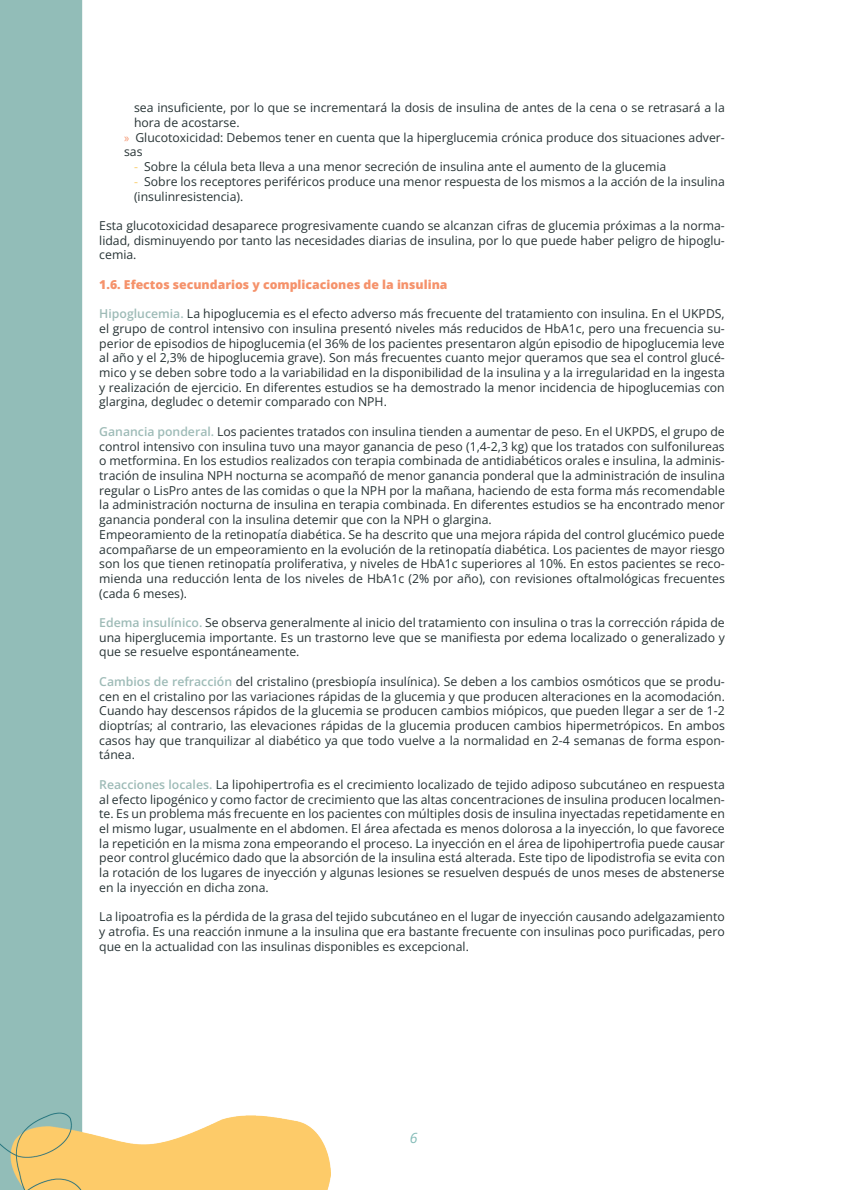
<style>
.page{position:relative;width:844px;height:1191px;background:#fff}
.page>*{position:absolute;margin:0;border:0;box-sizing:border-box;transform-origin:0 0}
.t1{font:italic 14px "Open Sans";color:#83bbb7}
.t2{font:12.25px/14.7px "Open Sans";color:#273335;text-align:justify}
.t3{font:12.25px "Open Sans";color:#f5926b}
.s1{font-family:"Myriad Pro";color:#f5926b}
.s2{color:#f9cd6b}
.s3{font-weight:600;color:#9ebbb7}
</style>
<div class="page">
<img style="left:0;top:0;width:330px;height:1189px">
<p class="t2" style="left:134px;top:100px;width:592px">sea insuficiente, por lo que se incrementará la dosis de insulina de antes de la cena o se retrasará a la hora de acostarse.</p>
<p class="t2" style="left:124px;top:130px;width:602px"><span class="s1">»</span> Glucotoxicidad: Debemos tener en cuenta que la hiperglucemia crónica produce dos situaciones adver&shy;sas</p>
<p class="t2" style="left:134px;top:159px;width:533px"><span class="s2">-</span> Sobre la célula beta lleva a una menor secreción de insulina ante el aumento de la glucemia</p>
<p class="t2" style="left:134px;top:174px;width:592px"><span class="s2">-</span> Sobre los receptores periféricos produce una menor respuesta de los mismos a la acción de la insulina (insulinresistencia).</p>
<p class="t2" style="left:99px;top:218px;width:627px">Esta glucotoxicidad desaparece progresivamente cuando se alcanzan cifras de glucemia próximas a la norma&shy;lidad, disminuyendo por tanto las necesidades diarias de insulina, por lo que puede haber peligro de hipoglu&shy;cemia.</p>
<p class="t3" style="left:99px;top:276px;width:349px">1.6. Efectos secundarios y complicaciones de la insulina</p>
<p class="t2" style="left:99px;top:306px;width:627px"><span class="s3">Hipoglucemia.</span> La hipoglucemia es el efecto adverso más frecuente del tratamiento con insulina. En el UKPDS, el grupo de control intensivo con insulina presentó niveles más reducidos de HbA1c, pero una frecuencia su&shy;perior de episodios de hipoglucemia (el 36% de los pacientes presentaron algún episodio de hipoglucemia leve al año y el 2,3% de hipoglucemia grave). Son más frecuentes cuanto mejor queramos que sea el control glucé&shy;mico y se deben sobre todo a la variabilidad en la disponibilidad de la insulina y a la irregularidad en la ingesta y realización de ejercicio. En diferentes estudios se ha demostrado la menor incidencia de hipoglucemias con glargina, degludec o detemir comparado con NPH.</p>
<p class="t2" style="left:99px;top:424px;width:627px"><span class="s3">Ganancia ponderal.</span> Los pacientes tratados con insulina tienden a aumentar de peso. En el UKPDS, el grupo de control intensivo con insulina tuvo una mayor ganancia de peso (1,4-2,3 kg) que los tratados con sulfonilureas o metformina. En los estudios realizados con terapia combinada de antidiabéticos orales e insulina, la adminis&shy;tración de insulina NPH nocturna se acompañó de menor ganancia ponderal que la administración de insulina regular o LisPro antes de las comidas o que la NPH por la mañana, haciendo de esta forma más recomendable la administración nocturna de insulina en terapia combinada. En diferentes estudios se ha encontrado menor ganancia ponderal con la insulina detemir que con la NPH o glargina.</p>
<p class="t2" style="left:99px;top:527px;width:627px">Empeoramiento de la retinopatía diabética. Se ha descrito que una mejora rápida del control glucémico puede acompañarse de un empeoramiento en la evolución de la retinopatía diabética. Los pacientes de mayor riesgo son los que tienen retinopatía proliferativa, y niveles de HbA1c superiores al 10%. En estos pacientes se reco&shy;mienda una reducción lenta de los niveles de HbA1c (2% por año), con revisiones oftalmológicas frecuentes (cada 6 meses).</p>
<p class="t2" style="left:99px;top:615px;width:627px"><span class="s3">Edema insulínico.</span> Se observa generalmente al inicio del tratamiento con insulina o tras la corrección rápida de una hiperglucemia importante. Es un trastorno leve que se manifiesta por edema localizado o generalizado y que se resuelve espontáneamente.</p>
<p class="t2" style="left:99px;top:674px;width:627px"><span class="s3">Cambios de refracción</span> del cristalino (presbiopía insulínica). Se deben a los cambios osmóticos que se produ&shy;cen en el cristalino por las variaciones rápidas de la glucemia y que producen alteraciones en la acomodación.<br>Cuando hay descensos rápidos de la glucemia se producen cambios miópicos, que pueden llegar a ser de 1-2 dioptrías; al contrario, las elevaciones rápidas de la glucemia producen cambios hipermetrópicos. En ambos casos hay que tranquilizar al diabético ya que todo vuelve a la normalidad en 2-4 semanas de forma espon&shy;tánea.</p>
<p class="t2" style="left:99px;top:776px;width:627px"><span class="s3">Reacciones locales.</span> La lipohipertrofia es el crecimiento localizado de tejido adiposo subcutáneo en respuesta al efecto lipogénico y como factor de crecimiento que las altas concentraciones de insulina producen localmen&shy;te. Es un problema más frecuente en los pacientes con múltiples dosis de insulina inyectadas repetidamente en el mismo lugar, usualmente en el abdomen. El área afectada es menos dolorosa a la inyección, lo que favorece la repetición en la misma zona empeorando el proceso. La inyección en el área de lipohipertrofia puede causar peor control glucémico dado que la absorción de la insulina está alterada. Este tipo de lipodistrofia se evita con la rotación de los lugares de inyección y algunas lesiones se resuelven después de unos meses de abstenerse en la inyección en dicha zona.</p>
<p class="t2" style="left:99px;top:909px;width:627px">La lipoatrofia es la pérdida de la grasa del tejido subcutáneo en el lugar de inyección causando adelgazamiento y atrofia. Es una reacción inmune a la insulina que era bastante frecuente con insulinas poco purificadas, pero que en la actualidad con las insulinas disponibles es excepcional.</p>
<p class="t1" style="left:409px;top:1128px;width:9px">6</p>
</div>
